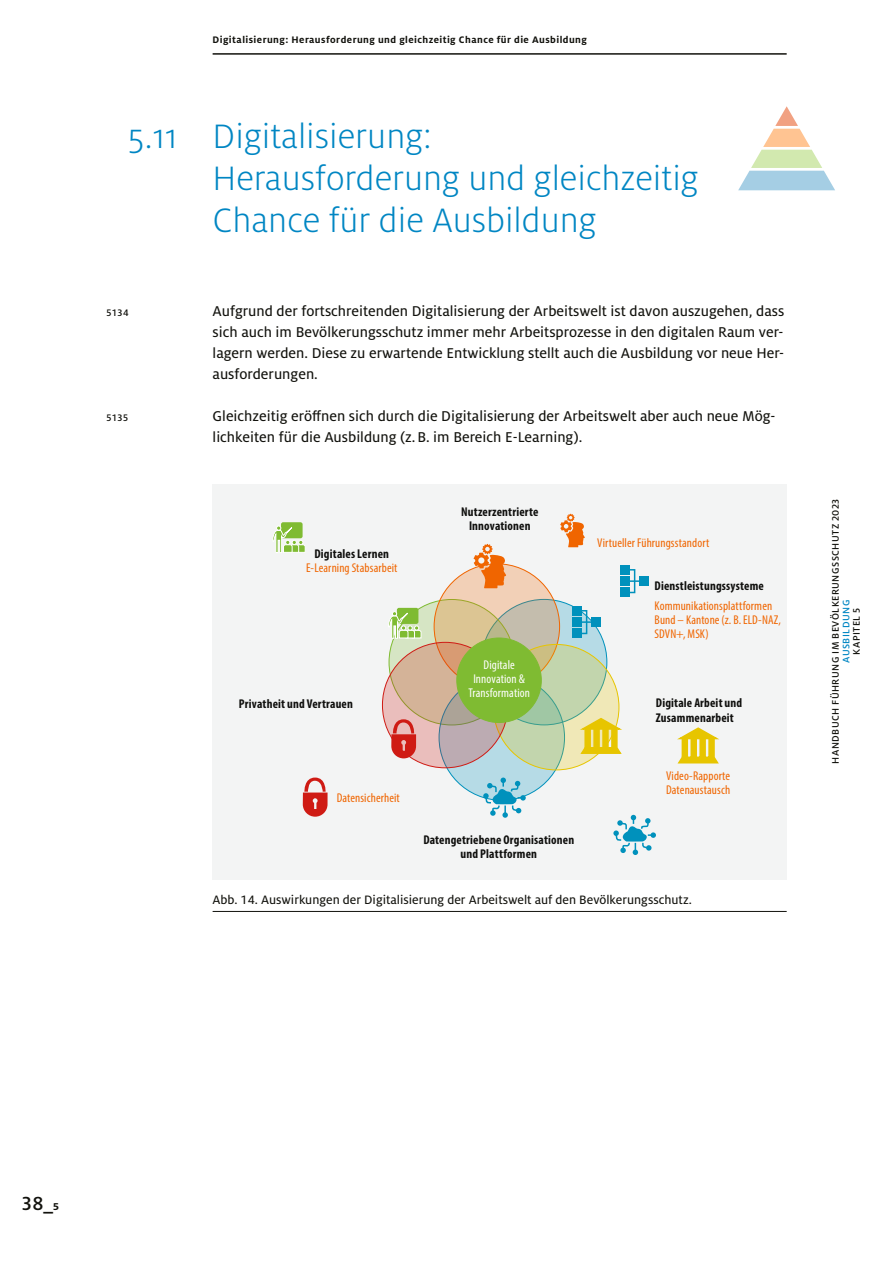
<style>
.page{position:relative;width:893px;height:1263px;background:#fff}
.page>*{position:absolute;margin:0;border:0;box-sizing:border-box;transform-origin:0 0}
.t1{font:300 37.5px/42px "Milo OT";color:#0086c3}
.t2{font:500 21px "Milo OT";color:#12120d}
.t3{font:15.75px/21px "Milo OT Text";color:#12120d;text-align:justify}
.Bildlegende{font:13.5px "Milo OT Text";color:#12120d}
.t4{font:condensed 12.75px/14.2px "Myriad Pro";letter-spacing:.01em;color:#f06500}
.t5{font:700 condensed 12.75px/14.2px "Myriad Pro";letter-spacing:.015em;color:#0f0f0d;text-align:center}
.t6{font:condensed 12.75px/14.2px "Myriad Pro";letter-spacing:.01em;color:#fff;text-align:center}
.t7{font:700 10.5px "Milo OT";letter-spacing:.04em;color:#12120d}
.t8{font:500 10.5px "Milo OT";letter-spacing:.045em;color:#12120d}
.t9{font:500 10.5px "Milo OT";letter-spacing:.045em;color:#0086c3}
.s1{font-weight:700;color:#0f0f0d}
</style>
<div class="page">
<hr style="left:213px;top:53px;width:574px;height:2px;background:#12120d">
<hr style="left:213px;top:911px;width:574px;height:1px;background:#12120d">
<svg style="left:738px;top:106px;width:97px;height:84px"></svg>
<div style="left:213px;top:484px;width:574px;height:396px;background:#f3f4f4"></div>
<svg style="left:481px;top:599px;width:126px;height:126px"></svg>
<svg style="left:389px;top:599px;width:125px;height:126px"></svg>
<div style="left:439px;top:675px;width:125px;height:125px;background:#b6dbe6;border-radius:50%"></div>
<svg style="left:434px;top:564px;width:126px;height:125px;background:#d9c3a2"></svg>
<svg style="left:493px;top:644px;width:126px;height:126px;background:#c5d4a6"></svg>
<svg style="left:382px;top:642px;width:126px;height:126px;background:#cdac9c"></svg>
<div style="left:457px;top:638px;width:84px;height:84px;background:#7fbb32;border-radius:50%"></div>
<svg style="left:473px;top:544px;width:33px;height:44px"></svg>
<svg style="left:560px;top:514px;width:25px;height:33px"></svg>
<svg style="left:579px;top:717px;width:43px;height:38px;background:#ead450"></svg>
<svg style="left:677px;top:727px;width:42px;height:37px"></svg>
<svg style="left:391px;top:719px;width:25px;height:39px"></svg>
<svg style="left:303px;top:777px;width:25px;height:40px"></svg>
<div style="left:573px;top:606px;width:9px;height:9px;background:#0091bc"></div>
<div style="left:573px;top:629px;width:9px;height:9px;background:#0091bc"></div>
<div style="left:592px;top:617px;width:9px;height:10px;background:#0091bc"></div>
<div style="left:573px;top:617px;width:9px;height:10px;background:#0091bc"></div>
<div style="left:576px;top:610px;width:11px;height:24px;border:2px solid #0091bc"></div>
<svg style="left:577px;top:621px;width:15px;height:2px"></svg>
<div style="left:621px;top:565px;width:9px;height:9px;background:#0091bc"></div>
<div style="left:621px;top:588px;width:9px;height:9px;background:#0091bc"></div>
<div style="left:640px;top:576px;width:9px;height:10px;background:#0091bc"></div>
<div style="left:621px;top:576px;width:9px;height:10px;background:#0091bc"></div>
<div style="left:624px;top:569px;width:11px;height:24px;border:2px solid #0091bc"></div>
<svg style="left:625px;top:580px;width:15px;height:2px"></svg>
<svg style="left:483px;top:777px;width:43px;height:41px"></svg>
<svg style="left:613px;top:815px;width:43px;height:40px"></svg>
<div style="left:397px;top:608px;width:21px;height:16px;background:#7fbb32;border-radius:2px"></div>
<svg style="left:388px;top:611px;width:33px;height:28px"></svg>
<div style="left:281px;top:522px;width:22px;height:16px;background:#7fbb32;border-radius:2px"></div>
<svg style="left:273px;top:526px;width:32px;height:27px"></svg>
<p class="t7" style="left:213px;top:34px;width:376px">Digitalisierung: Herausforderung und gleichzeitig Chance für die Ausbildung</p>
<p class="t1" style="left:213px;top:116px;width:488px;text-indent:-85px">5.11 Digitalisierung:<br>Herausforderung und gleichzeitig<br>Chance für die Ausbildung</p>
<p class="t8" style="left:106px;top:307px;width:24px">5134</p>
<p class="t3" style="left:213px;top:301px;width:573px">Aufgrund der fortschreitenden Digitalisierung der Arbeitswelt ist davon auszugehen, dass sich auch im Bevölkerungsschutz immer mehr Arbeitsprozesse in den digitalen Raum ver&shy;lagern werden. Diese zu erwartende Entwicklung stellt auch die Ausbildung vor neue Her&shy;ausforderungen.</p>
<p class="t8" style="left:106px;top:412px;width:24px">5135</p>
<p class="t3" style="left:213px;top:406px;width:564px">Gleichzeitig eröffnen sich durch die Digitalisierung der Arbeitswelt aber auch neue Mög&shy;lichkeiten für die Ausbildung (z.B. im Bereich E-Learning).</p>
<p class="t4" style="left:306px;top:547px;width:93px;text-align:center"><span class="s1">Digitales Lernen<br></span>E-Learning Stabsarbeit</p>
<p class="t5" style="left:239px;top:697px;width:116px">Privatheit und Vertrauen</p>
<p class="t4" style="left:337px;top:791px;width:65px">Datensicherheit</p>
<p class="t5" style="left:461px;top:504px;width:79px">Nutzerzentrierte<br>Innovationen</p>
<p class="t6" style="left:468px;top:657px;width:63px">Digitale<br>Innovation &amp;<br>Transformation</p>
<p class="t5" style="left:423px;top:832px;width:152px">Datengetriebene Organisationen und Plattformen</p>
<p class="t4" style="left:597px;top:535px;width:114px">Virtueller Führungsstandort</p>
<p class="t5" style="left:655px;top:579px;width:111px">Dienstleistungssysteme</p>
<p class="t4" style="left:655px;top:598px;width:128px">Kommunikationsplattformen<br>Bund – Kantone (z. B. ELD-NAZ,<br>SDVN+, MSK)</p>
<p class="t5" style="left:656px;top:696px;width:88px;text-align:left">Digitale Arbeit und<br>Zusammenarbeit</p>
<p class="t4" style="left:666px;top:768px;width:66px">Video-Rapporte<br>Datenaustausch</p>
<p class="Bildlegende" style="left:213px;top:893px;width:481px">Abb. 14. Auswirkungen der Digitalisierung der Arbeitswelt auf den Bevölkerungsschutz.</p>
<p class="t8" style="left:830px;top:764px;width:266px;rotate:-90deg">HANDBUCH FÜHRUNG IM BEVÖLKERUNGSSCHUTZ 2023</p>
<p class="t9" style="left:840px;top:663px;width:65px;rotate:-90deg">AUSBILDUNG</p>
<p class="t8" style="left:851px;top:655px;width:49px;rotate:-90deg">KAPITEL 5</p>
<h2 class="t2" style="left:21px;top:1191px;width:39px">38_5</h2>
</div>
